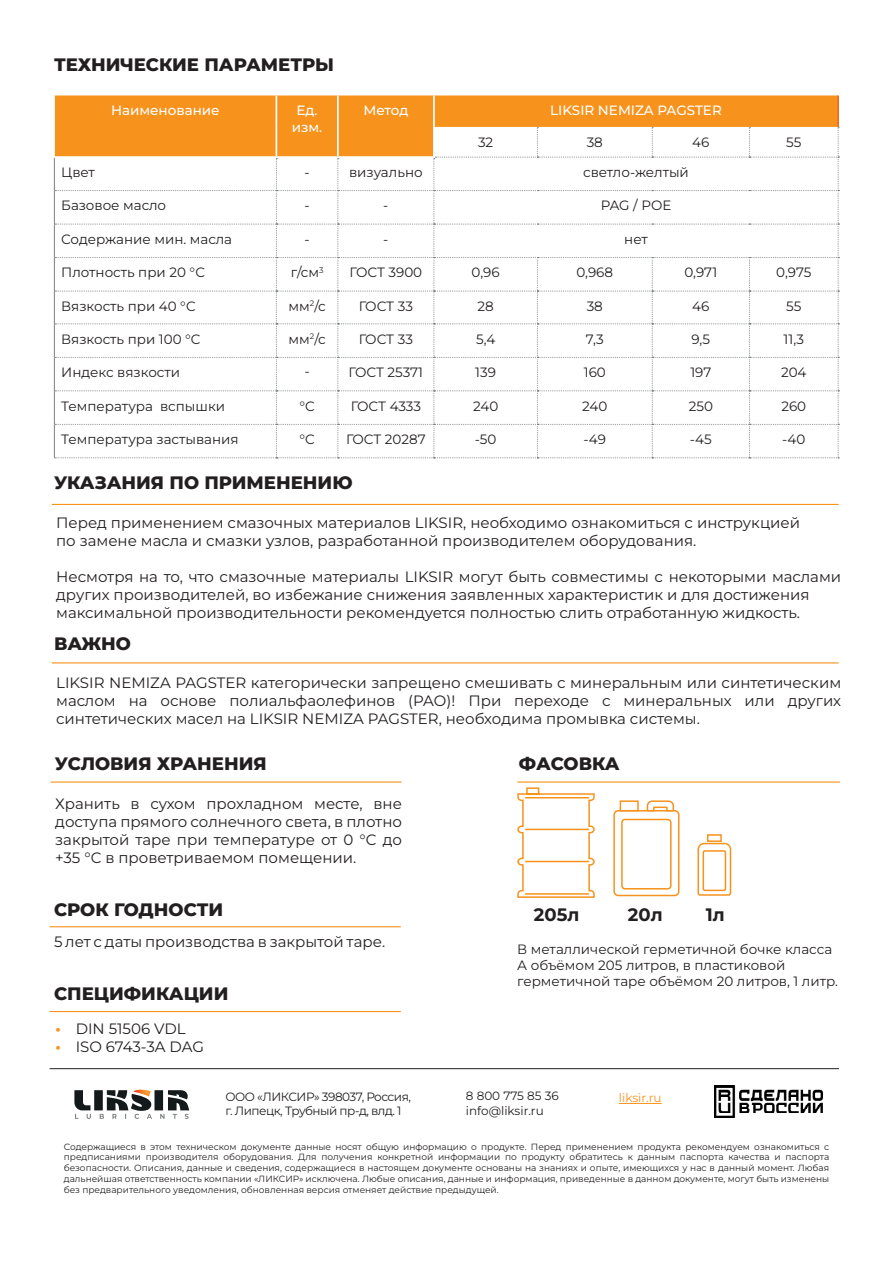
<style>
.page{position:relative;width:893px;height:1263px;background:#fff}
.page>*{position:absolute;margin:0;border:0;box-sizing:border-box;transform-origin:0 0}
.t1{font:800 18px "Montserrat";color:#231f20}
.t2{font:700 18px "Montserrat";color:#231f20}
.t3{font:15px/18px "Montserrat";color:#231f20;text-align:justify}
.t4{font:700 15px "Montserrat";color:#f7931d}
.t5{font:13.5px/16.2px "Montserrat";color:#231f20}
.t6{font:500 13.5px/16.2px "Montserrat";color:#fff;text-align:center}
.t7{font:12px "Montserrat";letter-spacing:-.04em;color:#231f20}
.t8{font:12px/14.4px "Montserrat";color:#231f20}
.t9{font:12px "Montserrat";color:#f7931d}
.t10{font:9px/10.8px "Montserrat";color:#231f20;text-align:justify}
</style>
<div class="page">
<hr style="left:50px;top:1068px;width:789px;height:1px;background:#231f20">
<hr style="left:619px;top:1103px;width:43px;height:1px;background:#f7931d">
<img style="left:714px;top:1085px;width:108px;height:33px">
<hr style="left:52px;top:504px;width:787px;height:1px;background:#f7931d">
<hr style="left:52px;top:662px;width:787px;height:1px;background:#f7931d">
<hr style="left:51px;top:781px;width:351px;height:2px;background:#f7931d">
<hr style="left:517px;top:781px;width:323px;height:2px;background:#f7931d">
<hr style="left:50px;top:926px;width:351px;height:1px;background:#f7931d">
<hr style="left:50px;top:1011px;width:351px;height:1px;background:#f7931d">
<svg style="left:74px;top:1089px;width:115px;height:30px"></svg>
<div style="left:613px;top:810px;width:66px;height:86px;border:2px solid #f7931d;border-radius:4px"></div>
<div style="left:621px;top:819px;width:51px;height:70px;border:2px solid #f7931d;border-radius:3px"></div>
<svg style="left:619px;top:800px;width:56px;height:12px"></svg>
<svg style="left:697px;top:834px;width:35px;height:62px"></svg>
<svg style="left:517px;top:787px;width:78px;height:111px"></svg>
<div style="left:55px;top:95px;width:782px;height:32px;background:#f7931d"></div>
<hr style="left:837px;top:95px;width:2px;height:32px;background:#ef6c22">
<hr style="left:276px;top:95px;width:1px;height:32px;background:#fff">
<svg style="left:54px;top:127px;width:785px;height:331px"></svg>
<hr style="left:276px;top:156px;width:62px;height:2px;background:#fff">
<hr style="left:337px;top:95px;width:2px;height:32px;background:#fff">
<hr style="left:337px;top:127px;width:2px;height:29px;background:#fff">
<hr style="left:433px;top:127px;width:2px;height:29px;background:#fff">
<hr style="left:338px;top:156px;width:97px;height:2px;background:#fff">
<hr style="left:433px;top:95px;width:2px;height:32px;background:#fff">
<p class="t1" style="left:54px;top:52px;width:281px">ТЕХНИЧЕСКИЕ ПАРАМЕТРЫ</p>
<p class="t6" style="left:111px;top:102px;width:110px">Наименование</p>
<p class="t6" style="left:292px;top:102px;width:32px">Ед. изм.</p>
<p class="t6" style="left:363px;top:102px;width:47px">Метод</p>
<p class="t6" style="left:550px;top:102px;width:173px">LIKSIR NEMIZA PAGSTER</p>
<p class="t5" style="left:478px;top:133px;width:17px">32</p>
<p class="t5" style="left:587px;top:133px;width:18px">38</p>
<p class="t5" style="left:692px;top:133px;width:19px">46</p>
<p class="t5" style="left:786px;top:133px;width:17px">55</p>
<p class="t5" style="left:61px;top:164px;width:35px">Цвет</p>
<p class="t5" style="left:305px;top:164px;width:7px">-</p>
<p class="t5" style="left:349px;top:164px;width:75px">визуально</p>
<p class="t5" style="left:583px;top:164px;width:107px">светло-желтый</p>
<p class="t5" style="left:61px;top:197px;width:107px">Базовое масло</p>
<p class="t5" style="left:305px;top:197px;width:7px">-</p>
<p class="t5" style="left:383px;top:197px;width:7px">-</p>
<p class="t5" style="left:601px;top:197px;width:72px">PAG / POE</p>
<p class="t5" style="left:61px;top:231px;width:172px">Содержание мин. масла</p>
<p class="t5" style="left:305px;top:231px;width:7px">-</p>
<p class="t5" style="left:383px;top:231px;width:7px">-</p>
<p class="t5" style="left:624px;top:231px;width:25px">нет</p>
<p class="t5" style="left:61px;top:264px;width:145px">Плотность при 20 °C</p>
<p class="t5" style="left:291px;top:264px;width:34px">г/см<sup>3</sup></p>
<p class="t5" style="left:350px;top:264px;width:74px">ГОСТ 3900</p>
<p class="t5" style="left:472px;top:264px;width:30px">0,96</p>
<p class="t5" style="left:576px;top:264px;width:38px">0,968</p>
<p class="t5" style="left:684px;top:264px;width:34px">0,971</p>
<p class="t5" style="left:776px;top:264px;width:37px">0,975</p>
<p class="t5" style="left:61px;top:298px;width:136px">Вязкость при 40 °C</p>
<p class="t5" style="left:289px;top:298px;width:39px">мм<sup>2</sup>/с</p>
<p class="t5" style="left:359px;top:298px;width:56px">ГОСТ 33</p>
<p class="t5" style="left:477px;top:298px;width:18px">28</p>
<p class="t5" style="left:587px;top:298px;width:18px">38</p>
<p class="t5" style="left:692px;top:298px;width:19px">46</p>
<p class="t5" style="left:786px;top:298px;width:17px">55</p>
<p class="t5" style="left:61px;top:330px;width:141px">Вязкость при 100 °C</p>
<p class="t5" style="left:289px;top:330px;width:39px">мм<sup>2</sup>/с</p>
<p class="t5" style="left:359px;top:330px;width:56px">ГОСТ 33</p>
<p class="t5" style="left:476px;top:330px;width:21px">5,4</p>
<p class="t5" style="left:586px;top:330px;width:19px">7,3</p>
<p class="t5" style="left:691px;top:330px;width:20px">9,5</p>
<p class="t5" style="left:784px;top:330px;width:22px">11,3</p>
<p class="t5" style="left:61px;top:364px;width:120px">Индекс вязкости</p>
<p class="t5" style="left:304px;top:364px;width:7px">-</p>
<p class="t5" style="left:349px;top:364px;width:76px">ГОСТ 25371</p>
<p class="t5" style="left:475px;top:364px;width:22px">139</p>
<p class="t5" style="left:584px;top:364px;width:24px">160</p>
<p class="t5" style="left:690px;top:364px;width:22px">197</p>
<p class="t5" style="left:781px;top:364px;width:27px">204</p>
<p class="t5" style="left:61px;top:397px;width:165px">Температура вспышки</p>
<p class="t5" style="left:299px;top:397px;width:17px">°C</p>
<p class="t5" style="left:351px;top:397px;width:72px">ГОСТ 4333</p>
<p class="t5" style="left:473px;top:397px;width:27px">240</p>
<p class="t5" style="left:582px;top:397px;width:27px">240</p>
<p class="t5" style="left:689px;top:397px;width:26px">250</p>
<p class="t5" style="left:781px;top:397px;width:26px">260</p>
<p class="t5" style="left:61px;top:431px;width:179px">Температура застывания</p>
<p class="t5" style="left:299px;top:431px;width:17px">°C</p>
<p class="t5" style="left:346px;top:431px;width:81px">ГОСТ 20287</p>
<p class="t5" style="left:475px;top:431px;width:23px">-50</p>
<p class="t5" style="left:584px;top:431px;width:24px">-49</p>
<p class="t5" style="left:690px;top:431px;width:23px">-45</p>
<p class="t5" style="left:782px;top:431px;width:25px">-40</p>
<p class="t1" style="left:54px;top:470px;width:300px">УКАЗАНИЯ ПО ПРИМЕНЕНИЮ</p>
<p class="t3" style="left:56px;top:513px;width:745px">Перед применением смазочных материалов LIKSIR, необходимо ознакомиться с инструкцией</p>
<p class="t3" style="left:56px;top:531px;width:642px">по замене масла и смазки узлов, разработанной производителем оборудования.</p>
<p class="t3" style="left:56px;top:567px;width:786px">Несмотря на то, что смазочные материалы LIKSIR могут быть совместимы с некоторыми маслами других производителей, во избежание снижения заявленных характеристик и для достижения</p>
<p class="t3" style="left:56px;top:603px;width:745px">максимальной производительности рекомендуется полностью слить отработанную жидкость.</p>
<p class="t1" style="left:54px;top:630px;width:78px">ВАЖНО</p>
<p class="t3" style="left:56px;top:673px;width:786px">LIKSIR NEMIZA PAGSTER категорически запрещено смешивать с минеральным или синтетическим маслом на основе полиальфаолефинов (PAO)! При переходе с минеральных или других синтетических масел на LIKSIR NEMIZA PAGSTER, необходима промывка системы.</p>
<p class="t1" style="left:55px;top:751px;width:213px">УСЛОВИЯ ХРАНЕНИЯ</p>
<p class="t3" style="left:55px;top:794px;width:348px">Хранить в сухом прохладном месте, вне доступа прямого солнечного света, в плотно закрытой таре при температуре от 0 °C до +35 °C в проветриваемом помещении.</p>
<p class="t1" style="left:54px;top:896px;width:171px">СРОК ГОДНОСТИ</p>
<p class="t1" style="left:519px;top:751px;width:102px">ФАСОВКА</p>
<p class="t2" style="left:534px;top:902px;width:47px">205л</p>
<p class="t2" style="left:628px;top:902px;width:36px">20л</p>
<p class="t2" style="left:706px;top:902px;width:21px">1л</p>
<p class="t3" style="left:54px;top:932px;width:333px">5 лет с даты производства в закрытой таре.</p>
<p class="t1" style="left:54px;top:981px;width:176px">СПЕЦИФИКАЦИИ</p>
<p class="t4" style="left:55px;top:1017px;width:7px">•</p>
<p class="t4" style="left:55px;top:1035px;width:7px">•</p>
<p class="t3" style="left:76px;top:1019px;width:111px">DIN 51506 VDL</p>
<p class="t3" style="left:76px;top:1037px;width:130px">ISO 6743-3A DAG</p>
<p class="t7" style="left:225px;top:1088px;width:187px">ООО «ЛИКСИР» 398037, Россия,</p>
<p class="t7" style="left:225px;top:1102px;width:177px">г. Липецк, Трубный пр-д, влд. 1</p>
<p class="t5" style="left:517px;top:940px;width:322px">В металлической герметичной бочке класса<br>А объёмом 205 литров, в пластиковой герметичной таре объёмом 20 литров, 1 литр.</p>
<p class="t8" style="left:466px;top:1088px;width:94px">8 800 775 85 36 info@liksir.ru</p>
<p class="t9" style="left:619px;top:1090px;width:44px">liksir.ru</p>
<p class="t10" style="left:64px;top:1140px;width:767px">Содержащиеся в этом техническом документе данные носят общую информацию о продукте. Перед применением продукта рекомендуем ознакомиться с предписаниями производителя оборудования. Для получения конкретной информации по продукту обратитесь к данным паспорта качества и паспорта безопасности. Описания, данные и сведения, содержащиеся в настоящем документе основаны на знаниях и опыте, имеющихся у нас в данный момент. Любая дальнейшая ответственность компании «ЛИКСИР» исключена. Любые описания, данные и информация, приведенные в данном документе, могут быть изменены без предварительного уведомления, обновленная версия отменяет действие предыдущей.</p>
</div>
